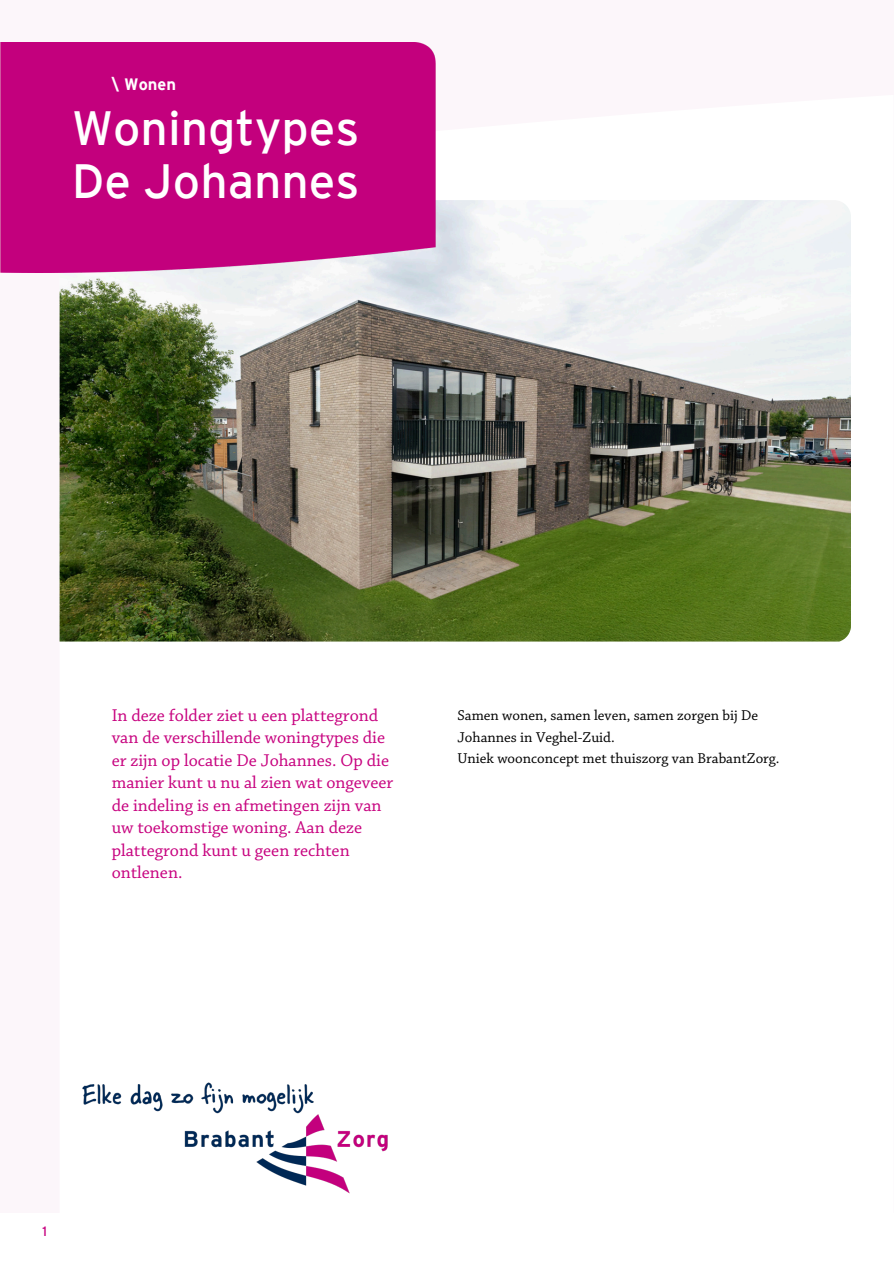
<style>
.page{position:relative;width:894px;height:1264px;background:#fff}
.page>*{position:absolute;margin:0;border:0;box-sizing:border-box;transform-origin:0 0}
.t1{font:48px/52.8px "Interstate";color:#fff}
.t2{font:18px/22.5px "Chaparral Pro";color:#c7027f}
.t3{font:700 16.5px "Interstate";color:#fff}
.t4{font:15px/21.3px "Chaparral Pro";color:#000}
.t5{font:13.5px "Interstate";color:#c7027f}
</style>
<div class="page">
<img style="left:60px;top:200px;width:790px;height:441px">
<div style="left:0;top:43px;width:435px;height:229px;background:#c3007d"></div>
<img style="left:82px;top:1082px;width:306px;height:112px">
<p class="t3" style="left:112px;top:78px;width:66px">\ Wonen</p>
<p class="t1" style="left:72px;top:102px;width:289px">Woningtypes<br>De Johannes</p>
<h2 class="t2" style="left:112px;top:705px;width:283px">In deze folder ziet u een plattegrond van de verschillende woningtypes die er zijn op locatie De Johannes. Op die manier kunt u nu al zien wat ongeveer de indeling is en afmetingen zijn van uw toekomstige woning. Aan deze plattegrond kunt u geen rechten ontlenen.</h2>
<p class="t4" style="left:457px;top:706px;width:302px">Samen wonen, samen leven, samen zorgen bij De<br>Johannes in Veghel-Zuid.</p>
<p class="t4" style="left:457px;top:748px;width:323px">Uniek woonconcept met thuiszorg van BrabantZorg.</p>
<p class="t5" style="left:43px;top:1223px;width:6px">1</p>
</div>
